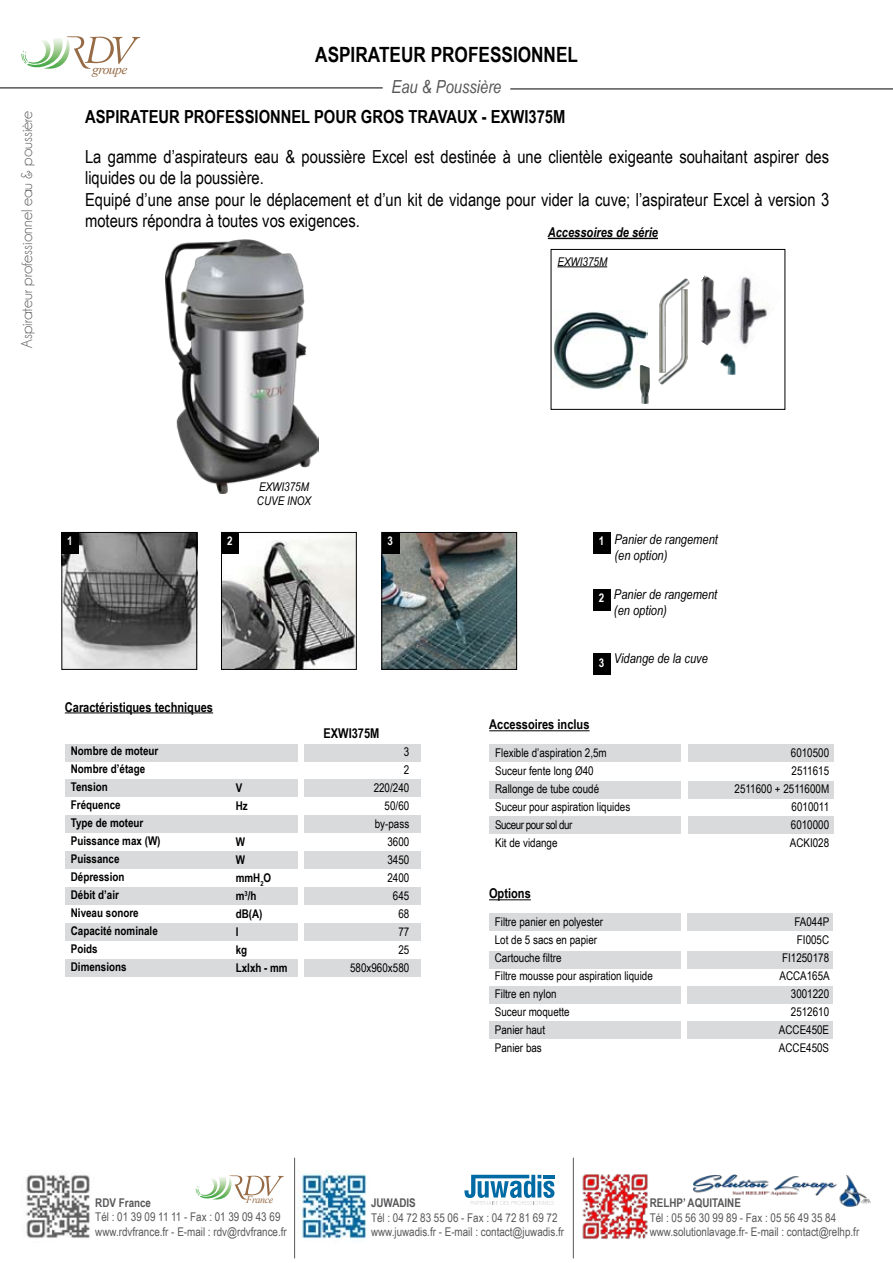
<style>
.page{position:relative;width:893px;height:1263px;background:#fff}
.page>*{position:absolute;margin:0;border:0;box-sizing:border-box;transform-origin:0 0}
.t1{font:700 21px "Arial Narrow";color:#000}
.t2{font:18px/21.6px "Arial Narrow";color:#000}
.t3{font:700 18px "Arial Narrow";color:#000}
.t4{font:italic 18px "Arial Narrow";color:#58585a}
.t5{font:15.75px "Champagne&Limousines";color:#58585a}
.t6{font:italic 13.5px/16.2px "Arial Narrow";color:#000}
.t7{font:700 13.5px "Arial Narrow";color:#000}
.t8{font:italic 700 13.5px "Arial Narrow";color:#000}
.t9{font:700 13.5px "Arial Narrow";color:#000}
.t10{font:italic 13.5px "Times New Roman";letter-spacing:-.04em;color:#966b45}
.t11{font:12px/18px "Arial Narrow";color:#000;text-align:right}
.t12{font:12px/14.4px "Arial Narrow";color:#58585a}
.t13{font:700 12px/18px "Arial Narrow";color:#000}
.t14{font:700 12px "Arial Narrow";color:#58585a}
.t15{font:italic 12px/14.4px "Arial Narrow";color:#000}
.t16{font:700 12px "Arial Narrow";color:#fff}
.t17{font:italic 10.05px "Times New Roman";letter-spacing:-.04em;color:#966b45}
</style>
<div class="page">
<svg style="left:67px;top:36px;width:73px;height:33px"></svg>
<img style="left:44px;top:38px;width:29px;height:31px">
<img style="left:27px;top:38px;width:39px;height:30px">
<svg style="left:21px;top:50px;width:7px;height:14px"></svg>
<img style="left:28px;top:40px;width:24px;height:25px">
<hr style="left:0;top:88px;width:383px;height:1px;background:#000">
<hr style="left:510px;top:89px;width:383px;height:1px;background:#000">
<div style="left:65px;top:744px;width:233px;height:17px;background:#d9dadb"></div>
<div style="left:65px;top:779px;width:233px;height:17px;background:#d9dadb"></div>
<div style="left:65px;top:815px;width:233px;height:17px;background:#d9dadb"></div>
<div style="left:65px;top:851px;width:233px;height:17px;background:#d9dadb"></div>
<div style="left:65px;top:888px;width:233px;height:17px;background:#d9dadb"></div>
<div style="left:65px;top:924px;width:233px;height:17px;background:#d9dadb"></div>
<div style="left:65px;top:960px;width:233px;height:17px;background:#d9dadb"></div>
<div style="left:304px;top:744px;width:117px;height:17px;background:#d9dadb"></div>
<div style="left:304px;top:779px;width:117px;height:17px;background:#d9dadb"></div>
<div style="left:304px;top:815px;width:117px;height:17px;background:#d9dadb"></div>
<div style="left:304px;top:851px;width:117px;height:17px;background:#d9dadb"></div>
<div style="left:304px;top:888px;width:117px;height:17px;background:#d9dadb"></div>
<div style="left:304px;top:924px;width:117px;height:17px;background:#d9dadb"></div>
<div style="left:304px;top:959px;width:117px;height:17px;background:#d9dadb"></div>
<hr style="left:65px;top:712px;width:148px;height:1px;background:#000">
<div style="left:489px;top:986px;width:191px;height:17px;background:#d9dadb"></div>
<div style="left:489px;top:1022px;width:191px;height:17px;background:#d9dadb"></div>
<div style="left:489px;top:914px;width:191px;height:17px;background:#d9dadb"></div>
<div style="left:489px;top:951px;width:191px;height:17px;background:#d9dadb"></div>
<hr style="left:489px;top:899px;width:42px;height:1px;background:#000">
<div style="left:489px;top:745px;width:191px;height:17px;background:#d9dadb"></div>
<div style="left:489px;top:781px;width:191px;height:17px;background:#d9dadb"></div>
<div style="left:489px;top:816px;width:191px;height:17px;background:#d9dadb"></div>
<div style="left:687px;top:986px;width:146px;height:17px;background:#d9dadb"></div>
<div style="left:687px;top:1022px;width:146px;height:17px;background:#d9dadb"></div>
<div style="left:687px;top:914px;width:146px;height:17px;background:#d9dadb"></div>
<div style="left:687px;top:951px;width:146px;height:17px;background:#d9dadb"></div>
<div style="left:688px;top:745px;width:145px;height:17px;background:#d9dadb"></div>
<div style="left:688px;top:781px;width:145px;height:17px;background:#d9dadb"></div>
<div style="left:688px;top:816px;width:145px;height:17px;background:#d9dadb"></div>
<hr style="left:489px;top:730px;width:101px;height:1px;background:#000">
<hr style="left:548px;top:238px;width:110px;height:1px;background:#000">
<img style="left:166px;top:240px;width:152px;height:253px">
<img style="left:384px;top:534px;width:131px;height:134px">
<div style="left:382px;top:532px;width:135px;height:138px;border:1px solid #000"></div>
<img style="left:223px;top:534px;width:132px;height:134px">
<div style="left:221px;top:532px;width:136px;height:138px;border:1px solid #000"></div>
<img style="left:64px;top:532px;width:134px;height:137px">
<div style="left:62px;top:532px;width:135px;height:138px;border:1px solid #000"></div>
<div style="left:593px;top:532px;width:17px;height:22px;background:#000"></div>
<div style="left:382px;top:532px;width:17px;height:22px;background:#000"></div>
<div style="left:222px;top:532px;width:17px;height:22px;background:#000"></div>
<div style="left:593px;top:589px;width:17px;height:21px;background:#000"></div>
<div style="left:593px;top:654px;width:17px;height:21px;background:#000"></div>
<hr style="left:557px;top:266px;width:50px;height:1px;background:#000">
<img style="left:553px;top:311px;width:94px;height:79px">
<img style="left:721px;top:354px;width:14px;height:20px">
<div style="left:551px;top:249px;width:234px;height:161px;border:1px solid #000"></div>
<img style="left:658px;top:373px;width:19px;height:11px">
<img style="left:659px;top:288px;width:29px;height:85px">
<img style="left:640px;top:365px;width:10px;height:39px">
<img style="left:740px;top:267px;width:44px;height:86px">
<img style="left:673px;top:275px;width:67px;height:71px">
<div style="left:62px;top:532px;width:17px;height:22px;background:#000"></div>
<img style="left:26px;top:1174px;width:64px;height:64px">
<img style="left:298px;top:1170px;width:69px;height:69px">
<img style="left:582px;top:1173px;width:66px;height:67px">
<hr style="left:294px;top:1158px;width:1px;height:100px;background:#58585a">
<hr style="left:573px;top:1158px;width:1px;height:100px;background:#58585a">
<svg style="left:229px;top:1175px;width:55px;height:24px"></svg>
<img style="left:212px;top:1177px;width:22px;height:23px">
<img style="left:200px;top:1177px;width:29px;height:22px">
<svg style="left:196px;top:1186px;width:5px;height:10px"></svg>
<img style="left:201px;top:1178px;width:17px;height:19px">
<svg style="left:464px;top:1175px;width:90px;height:30px"></svg>
<img style="left:693px;top:1174px;width:178px;height:33px">
<p class="t10" style="left:92px;top:60px;width:37px">groupe</p>
<h1 class="t1" style="left:315px;top:39px;width:264px">Aspirateur professionnel</h1>
<h2 class="t4" style="left:391px;top:74px;width:111px">Eau &amp; Poussière</h2>
<h3 class="t5" style="left:19px;top:348px;width:239px;rotate:-90deg">Aspirateur professionnel eau &amp; poussière</h3>
<h2 class="t3" style="left:85px;top:103px;width:482px">Aspirateur professionnel pour gros travaux - EXWI375M</h2>
<p class="t2" style="left:85px;top:145px;width:746px">La gamme d’aspirateurs eau &amp; poussière Excel est destinée à une clientèle exigeante souhaitant aspirer des liquides ou de la poussière.<br>Equipé d’une anse pour le déplacement et d’un kit de vidange pour vider la cuve; l’aspirateur Excel à version 3 moteurs répondra à toutes vos exigences.</p>
<p class="t8" style="left:548px;top:222px;width:112px">Accessoires de série</p>
<p class="t15" style="left:557px;top:254px;width:51px">EXWI375M</p>
<p class="t16" style="left:67px;top:532px;width:7px">1</p>
<p class="t7" style="left:65px;top:696px;width:150px">Caractéristiques techniques</p>
<p class="t13" style="left:71px;top:741px;width:91px">Nombre de moteur<br>Nombre d’étage<br>Tension<br>Fréquence<br>Type de moteur<br>Puissance max (W)<br>Puissance<br>Dépression<br>Débit d’air<br>Niveau sonore<br>Capacité nominale<br>Poids<br>Dimensions</p>
<p class="t15" style="left:257px;top:479px;width:56px">EXWI375M<br>CUVE INOX</p>
<p class="t16" style="left:227px;top:532px;width:7px">2</p>
<p class="t16" style="left:387px;top:532px;width:7px">3</p>
<p class="t16" style="left:599px;top:532px;width:7px">1</p>
<p class="t16" style="left:599px;top:589px;width:7px">2</p>
<p class="t6" style="left:614px;top:530px;width:105px">Panier de rangement (en option)</p>
<p class="t6" style="left:614px;top:586px;width:105px">Panier de rangement (en option)</p>
<p class="t16" style="left:599px;top:653px;width:7px">3</p>
<p class="t6" style="left:614px;top:650px;width:95px">Vidange de la cuve</p>
<p class="t13" style="left:236px;top:778px;width:14px">V<br>Hz</p>
<p class="t13" style="left:236px;top:832px;width:53px">W<br>W<br>mmH<sub>2</sub>O m<sup>3</sup>/h<br>dB(A)<br>l<br>kg<br>Lxlxh - mm</p>
<p class="t9" style="left:324px;top:723px;width:57px">EXWI375M</p>
<p class="t11" style="left:350px;top:742px;width:61px">3<br>2<br>220/240<br>50/60 by-pass<br>3600<br>3450<br>2400<br>645<br>68<br>77<br>25<br>580x960x580</p>
<p class="t7" style="left:489px;top:714px;width:102px">Accessoires inclus</p>
<p class="t11" style="left:495px;top:743px;width:137px;text-align:left">Flexible d’aspiration 2,5m<br>Suceur fente long Ø40<br>Rallonge de tube coudé<br>Suceur pour aspiration liquides<br>Suceur pour sol dur<br>Kit de vidange</p>
<p class="t11" style="left:735px;top:743px;width:96px">6010500<br>2511615<br>2511600 + 2511600M<br>6010011<br>6010000<br>ACKI028</p>
<p class="t7" style="left:489px;top:883px;width:43px">Options</p>
<p class="t11" style="left:495px;top:912px;width:160px;text-align:left">Filtre panier en polyester<br>Lot de 5 sacs en papier<br>Cartouche filtre<br>Filtre mousse pour aspiration liquide<br>Filtre en nylon<br>Suceur moquette<br>Panier haut<br>Panier bas</p>
<p class="t11" style="left:779px;top:912px;width:52px">FA044P<br>FI005C<br>FI1250178<br>ACCA165A<br>3001220<br>2512610<br>ACCE450E<br>ACCE450S</p>
<p class="t17" style="left:246px;top:1193px;width:28px">France</p>
<p class="t14" style="left:95px;top:1194px;width:57px">RDV France</p>
<p class="t12" style="left:95px;top:1209px;width:193px">Tél : 01 39 09 11 11 - Fax : 01 39 09 43 69 www.rdvfrance.fr - E-mail : rdv@rdvfrance.fr</p>
<p class="t14" style="left:371px;top:1194px;width:41px">JUWADIS</p>
<p class="t12" style="left:371px;top:1210px;width:195px">Tél : 04 72 83 55 06 - Fax : 04 72 81 69 72 www.juwadis.fr - E-mail : contact@juwadis.fr</p>
<p class="t14" style="left:650px;top:1194px;width:81px">RELHP’ AQUITAINE</p>
<p class="t12" style="left:650px;top:1210px;width:211px">Tél : 05 56 30 99 89 - Fax : 05 56 49 35 84 www.solutionlavage.fr- E-mail : contact@relhp.fr</p>
</div>
